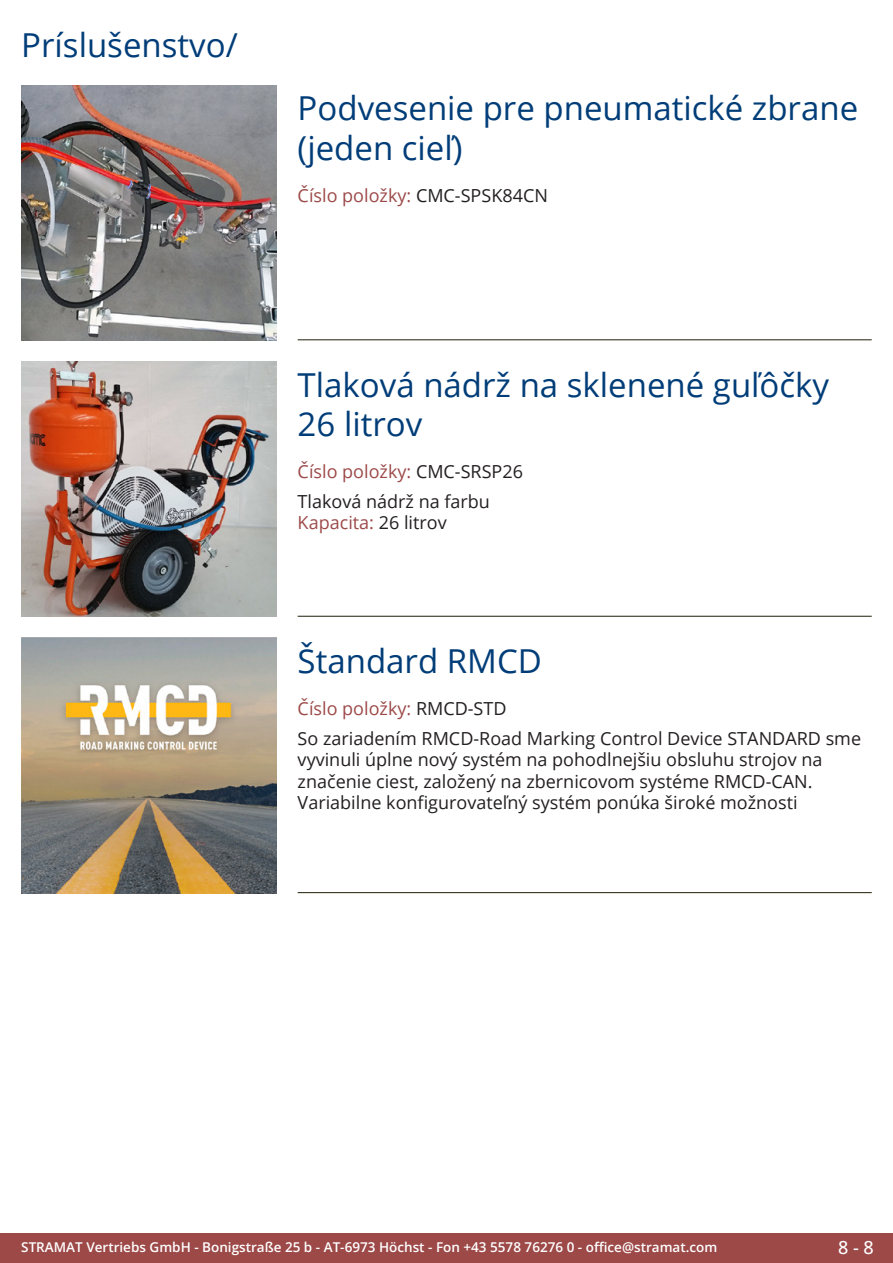
<style>
.page{position:relative;width:893px;height:1263px;background:#fff}
.page>*{position:absolute;margin:0;border:0;box-sizing:border-box;transform-origin:0 0}
.Produkttitel{font:33px/39.6px "Open Sans";color:#003d78}
.RastTitel{font:33px "Open Sans";color:#003d78}
.Beschreibung_Text{font:18px/21.6px "Open Sans";color:#231f20}
.TechDaten_Überschrif{font:18px "Open Sans";color:#9c4948}
.t1{font:500 18px "Open Sans";color:#fff}
.t2{font:600 13.5px "Open Sans";color:#fff}
.s1{color:#231f20}
.s2{color:#9c4948}
</style>
<div class="page">
<div style="left:0;top:1233px;width:893px;height:30px;background:#9c4948"></div>
<hr style="left:298px;top:340px;width:574px;height:1px;background:#201d08">
<hr style="left:298px;top:616px;width:574px;height:1px;background:#201d08">
<hr style="left:298px;top:892px;width:574px;height:1px;background:#201d08">
<img style="left:21px;top:85px;width:255px;height:255px">
<img style="left:21px;top:361px;width:255px;height:256px">
<img style="left:21px;top:638px;width:255px;height:255px">
<p class="RastTitel" style="left:21px;top:22px;width:218px">Príslušenstvo/</p>
<p class="Produkttitel" style="left:298px;top:88px;width:562px">Podvesenie pre pneumatické zbrane (jeden cieľ)</p>
<p class="TechDaten_Überschrif" style="left:298px;top:183px;width:252px">Číslo položky: <span class="s1">CMC-SPSK84CN</span></p>
<p class="Produkttitel" style="left:298px;top:364px;width:533px">Tlaková nádrž na sklenené guľôčky<br>26 litrov</p>
<p class="TechDaten_Überschrif" style="left:298px;top:459px;width:227px">Číslo položky: <span class="s1">CMC-SRSP26</span></p>
<p class="Beschreibung_Text" style="left:298px;top:490px;width:194px">Tlaková nádrž na farbu<br><span class="s2">Kapacita:</span> 26 litrov</p>
<p class="Produkttitel" style="left:298px;top:640px;width:246px">Štandard RMCD</p>
<p class="TechDaten_Überschrif" style="left:298px;top:696px;width:210px">Číslo položky: <span class="s1">RMCD-STD</span></p>
<p class="Beschreibung_Text" style="left:298px;top:727px;width:565px">So zariadením RMCD-Road Marking Control Device STANDARD sme vyvinuli úplne nový systém na pohodlnejšiu obsluhu strojov na značenie ciest, založený na zbernicovom systéme RMCD-CAN.<br>Variabilne konfigurovateľný systém ponúka široké možnosti</p>
<p class="t2" style="left:21px;top:1238px;width:698px">STRAMAT Vertriebs GmbH - Bonigstraße 25 b - AT-6973 Höchst - Fon +43 5578 76276 0 - office@stramat.com</p>
<p class="t1" style="left:838px;top:1234px;width:37px">8 - 8</p>
</div>
